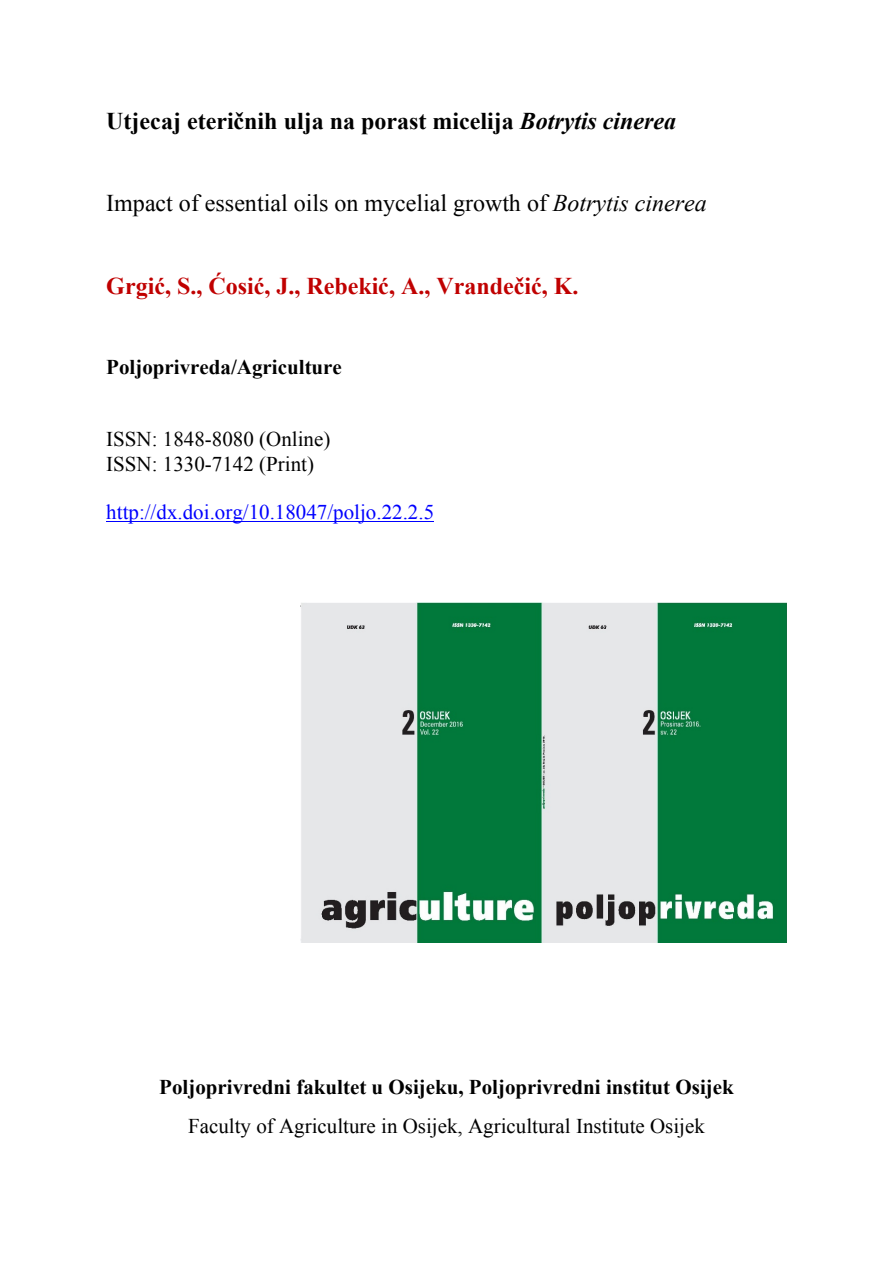
<style>
.page{position:relative;width:893px;height:1263px;background:#fff}
.page>*{position:absolute;margin:0;border:0;box-sizing:border-box;transform-origin:0 0}
.t1{font:24px "Times New Roman";color:#000}
.t2{font:700 24px "Times New Roman";color:#000}
.t3{font:700 24px "Times New Roman";color:#c00000}
.t4{font:21px/24.2px "Times New Roman";color:#000}
.t5{font:700 21px "Times New Roman";color:#000}
.t6{font:21px "Times New Roman";color:#00f}
.s1{font-style:italic}
</style>
<div class="page">
<hr style="left:106px;top:521px;width:328px;height:1px;background:#00f">
<img style="left:301px;top:602px;width:486px;height:340px">
<p class="t2" style="left:106px;top:107px;width:571px">Utjecaj eteričnih ulja na porast micelija <span class="s1">Botrytis cinerea</span></p>
<p class="t1" style="left:106px;top:190px;width:602px">Impact of essential oils on mycelial growth of <span class="s1">Botrytis cinerea</span></p>
<p class="t3" style="left:106px;top:273px;width:474px">Grgić, S., Ćosić, J., Rebekić, A., Vrandečić, K.</p>
<p class="t5" style="left:106px;top:356px;width:237px">Poljoprivreda/Agriculture</p>
<p class="t4" style="left:106px;top:427px;width:226px">ISSN: 1848-8080 (Online)<br>ISSN: 1330-7142 (Print)</p>
<p class="t6" style="left:106px;top:500px;width:329px">http://dx.doi.org/10.18047/poljo.22.2.5</p>
<p class="t5" style="left:159px;top:1075px;width:576px">Poljoprivredni fakultet u Osijeku, Poljoprivredni institut Osijek</p>
<p class="t4" style="left:188px;top:1114px;width:518px">Faculty of Agriculture in Osijek, Agricultural Institute Osijek</p>
</div>
